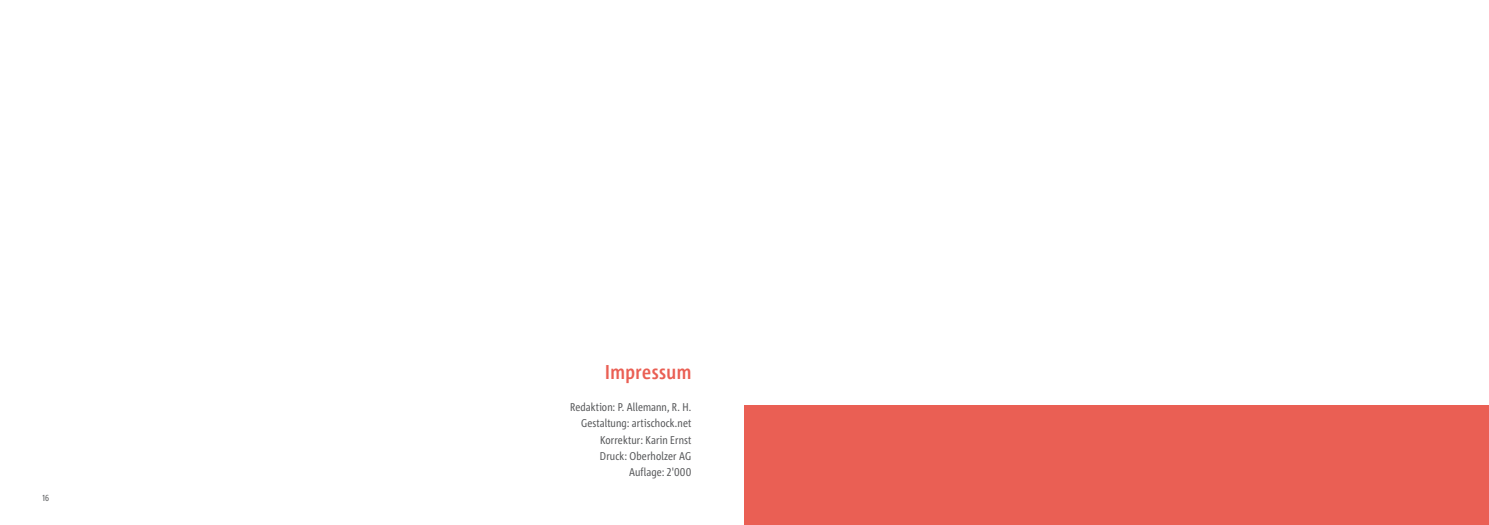
<style>
.page{position:relative;width:1489px;height:525px;background:#fff}
.page>*{position:absolute;margin:0;border:0;box-sizing:border-box;transform-origin:0 0}
.t1{font:700 20px "Corpid Cd LF";letter-spacing:.025em;color:#ea5f54}
.t2{font:11.25px/16.2px "Corpid Cd LF";letter-spacing:.01em;color:#57585a;text-align:right}
.t3{font:8.75px "Corpid Cd LF";color:#57585a}
</style>
<div class="page">
<div style="left:744px;top:405px;width:744px;height:119px;background:#ea5f54"></div>
<p class="t3" style="left:43px;top:492px;width:8px">16</p>
<h1 class="t1" style="left:605px;top:360px;width:88px">Impressum</h1>
<p class="t2" style="left:570px;top:399px;width:123px">Redaktion: P. Allemann, R. H.<br>Gestaltung: artischock.net<br>Korrektur: Karin Ernst<br>Druck: Oberholzer AG<br>Auflage: 2'000</p>
</div>
